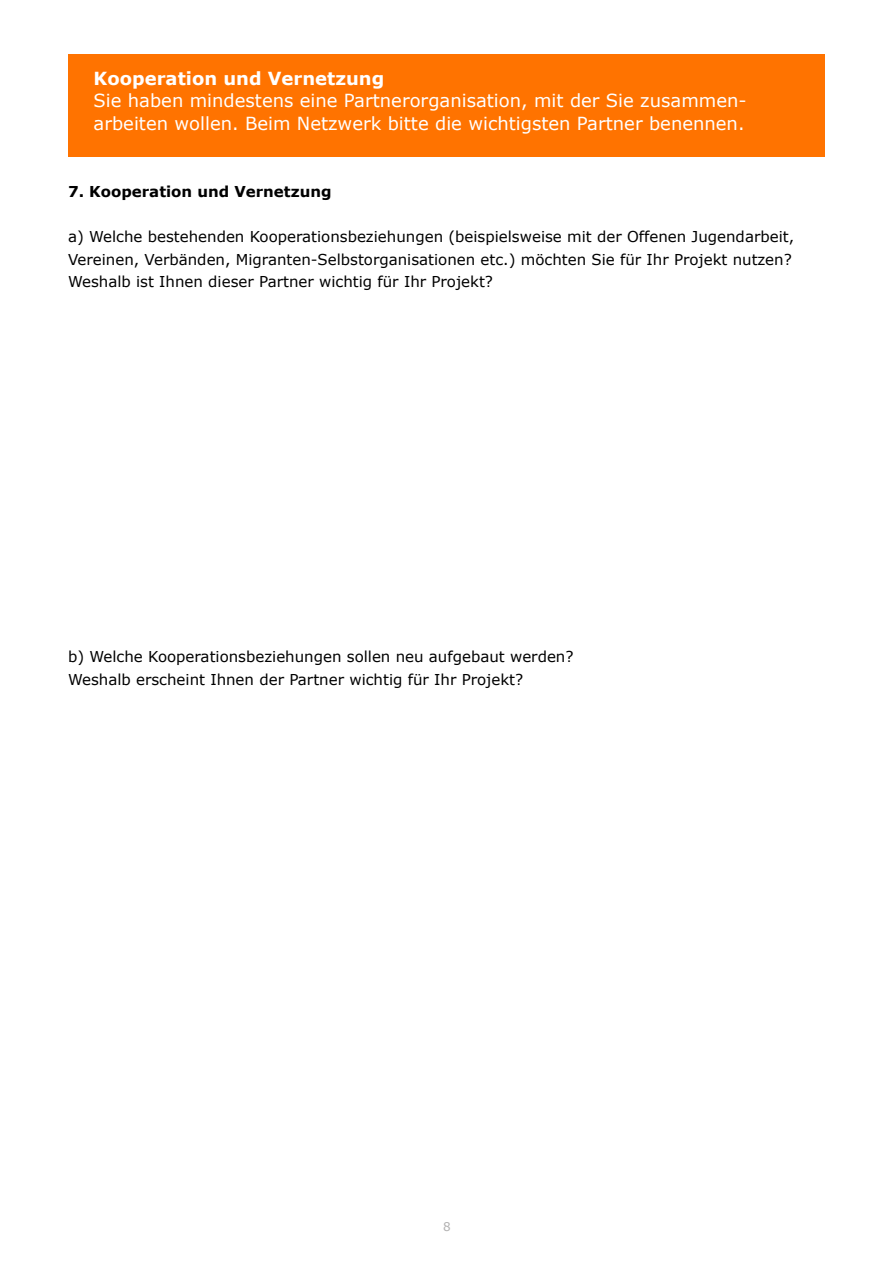
<style>
.page{position:relative;width:893px;height:1263px;background:#fff}
.page>*{position:absolute;margin:0;border:0;box-sizing:border-box;transform-origin:0 0}
.t1{font:18px/22.5px "Verdana";color:#fff}
.t2{font:700 18px "Verdana";color:#fff}
.t3{font:15px/22.5px "Verdana";color:#000}
.t4{font:700 15px "Verdana";color:#000}
.t5{font:12px "Verdana";color:#b3b2b2}
</style>
<div class="page">
<div style="left:68px;top:54px;width:757px;height:102px;background:#ff7300"></div>
<p class="t2" style="left:94px;top:66px;width:292px">Kooperation und Vernetzung</p>
<p class="t1" style="left:94px;top:90px;width:655px">Sie haben mindestens eine Partnerorganisation, mit der Sie zusammen&shy;arbeiten wollen. Beim Netzwerk bitte die wichtigsten Partner benennen.</p>
<p class="t4" style="left:68px;top:182px;width:265px">7. Kooperation und Vernetzung</p>
<p class="t3" style="left:68px;top:226px;width:728px">a) Welche bestehenden Kooperationsbeziehungen (beispielsweise mit der Offenen Jugendarbeit,<br>Vereinen, Verbänden, Migranten-Selbstorganisationen etc.) möchten Sie für Ihr Projekt nutzen?<br>Weshalb ist Ihnen dieser Partner wichtig für Ihr Projekt?</p>
<p class="t3" style="left:68px;top:646px;width:507px">b) Welche Kooperationsbeziehungen sollen neu aufgebaut werden?<br>Weshalb erscheint Ihnen der Partner wichtig für Ihr Projekt?</p>
<p class="t5" style="left:443px;top:1219px;width:9px">8</p>
</div>
